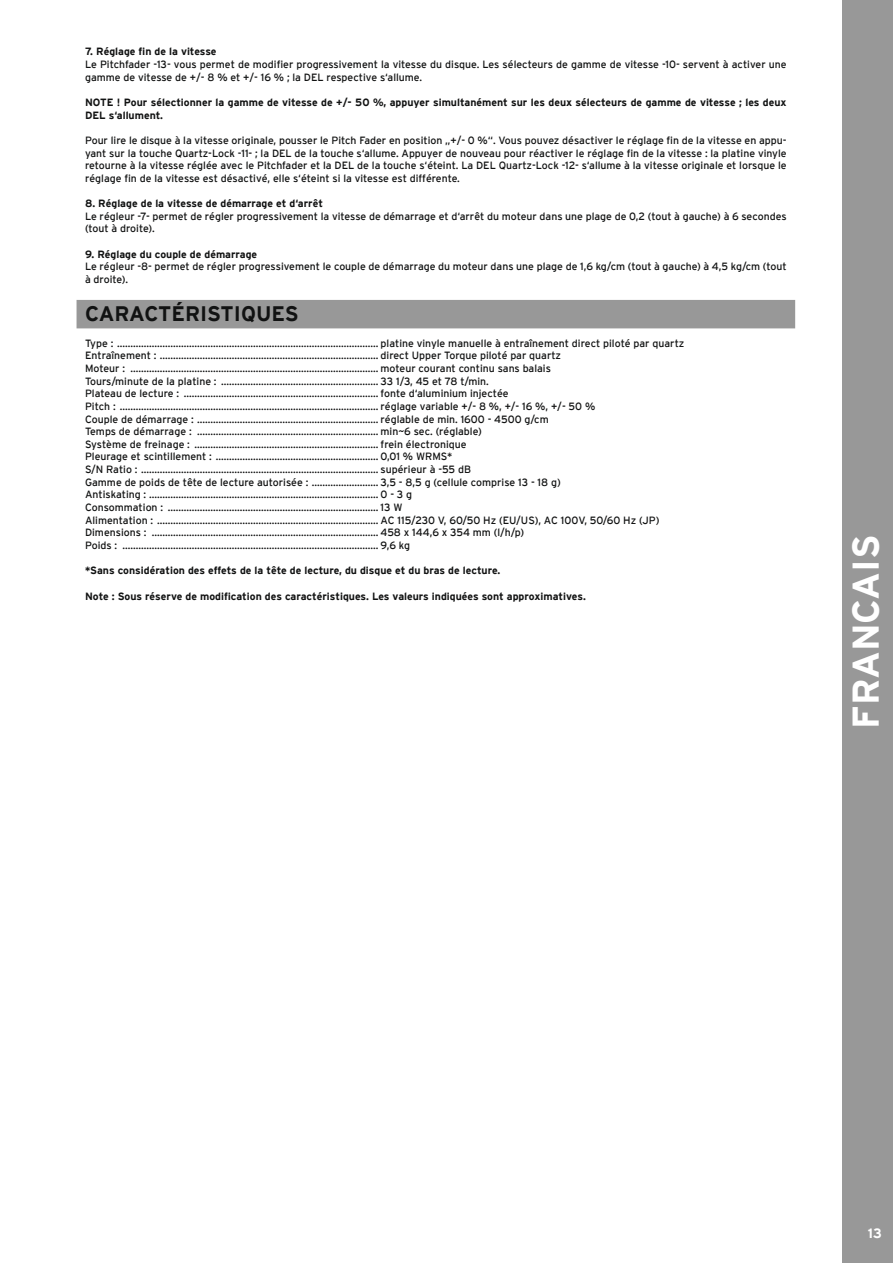
<style>
.page{position:relative;width:893px;height:1263px;background:#fff}
.page>*{position:absolute;margin:0;border:0;box-sizing:border-box;transform-origin:0 0}
.t1{font:700 37.2px "Interstate";color:#fff}
.t2{font:700 21px "Interstate";color:#111212}
.t3{font:700 13.5px "Interstate";color:#fff}
.t4{font:10.5px/12.6px "Interstate";color:#111212}
.t5{font:700 10.5px/12.6px "Interstate";color:#111212}
</style>
<div class="page">
<div style="left:842px;top:0;width:51px;height:1263px;background:#989898"></div>
<div style="left:77px;top:300px;width:718px;height:28px;background:#989898"></div>
<p class="t5" style="left:85px;top:45px;width:133px">7. Réglage fin de la vitesse</p>
<p class="t4" style="left:85px;top:58px;width:703px">Le Pitchfader -13- vous permet de modifier progressivement la vitesse du disque. Les sélecteurs de gamme de vitesse -10- servent à activer une gamme de vitesse de +/- 8 % et +/- 16 % ; la DEL respective s‘allume.</p>
<p class="t5" style="left:85px;top:96px;width:703px">NOTE ! Pour sélectionner la gamme de vitesse de +/- 50 %, appuyer simultanément sur les deux sélecteurs de gamme de vitesse ; les deux<br>DEL s‘allument.</p>
<p class="t4" style="left:85px;top:134px;width:703px;text-align:justify">Pour lire le disque à la vitesse originale, pousser le Pitch Fader en position „+/- 0 %“. Vous pouvez désactiver le réglage fin de la vitesse en appu&shy;yant sur la touche Quartz-Lock -11- ; la DEL de la touche s‘allume. Appuyer de nouveau pour réactiver le réglage fin de la vitesse : la platine vinyle retourne à la vitesse réglée avec le Pitchfader et la DEL de la touche s‘éteint. La DEL Quartz-Lock -12- s‘allume à la vitesse originale et lorsque le réglage fin de la vitesse est désactivé, elle s‘éteint si la vitesse est différente.</p>
<p class="t5" style="left:85px;top:197px;width:239px">8. Réglage de la vitesse de démarrage et d‘arrêt</p>
<p class="t4" style="left:85px;top:210px;width:703px">Le régleur -7- permet de régler progressivement la vitesse de démarrage et d‘arrêt du moteur dans une plage de 0,2 (tout à gauche) à 6 secondes (tout à droite).</p>
<p class="t5" style="left:85px;top:248px;width:174px">9. Réglage du couple de démarrage</p>
<p class="t4" style="left:85px;top:260px;width:703px">Le régleur -8- permet de régler progressivement le couple de démarrage du moteur dans une plage de 1,6 kg/cm (tout à gauche) à 4,5 kg/cm (tout à droite).</p>
<h2 class="t2" style="left:85px;top:302px;width:59px">Ca ract</h2>
<h2 class="t2" style="left:171px;top:302px;width:129px">éristiques</h2>
<p class="t4" style="left:85px;top:336px;width:601px">Type : .................................................................................................. platine vinyle manuelle à entraînement direct piloté par quartz Entraînement : .................................................................................. direct Upper Torque piloté par quartz<br>Moteur : ............................................................................................. moteur courant continu sans balais<br>Tours/minute de la platine : ........................................................... 33 1/3, 45 et 78 t/min.<br>Plateau de lecture : ......................................................................... fonte d‘aluminium injectée<br>Pitch : ................................................................................................. réglage variable +/- 8 %, +/- 16 %, +/- 50 %<br>Couple de démarrage : .................................................................... réglable de min. 1600 - 4500 g/cm<br>Temps de démarrage : .................................................................... min~6 sec. (réglable)<br>Système de freinage : ..................................................................... frein électronique<br>Pleurage et scintillement : ............................................................. 0,01 % WRMS*<br>S/N Ratio : ......................................................................................... supérieur à -55 dB<br>Gamme de poids de tête de lecture autorisée : ......................... 3,5 - 8,5 g (cellule comprise 13 - 18 g)<br>Antiskating : ...................................................................................... 0 - 3 g<br>Consommation : ............................................................................... 13 W<br>Alimentation : ................................................................................... AC 115/230 V, 60/50 Hz (EU/US), AC 100V, 50/60 Hz (JP)<br>Dimensions : ..................................................................................... 458 x 144,6 x 354 mm (l/h/p)<br>Poids : ................................................................................................ 9,6 kg</p>
<p class="t5" style="left:85px;top:564px;width:417px">*Sans considération des effets de la tête de lecture, du disque et du bras de lecture.</p>
<p class="t5" style="left:85px;top:590px;width:502px">Note : Sous réserve de modification des caractéristiques. Les valeurs indiquées sont approximatives.</p>
<h1 class="t1" style="left:845px;top:728px;width:195px;rotate:-90deg">FRANCAIS</h1>
<p class="t3" style="left:868px;top:1225px;width:15px">13</p>
</div>
